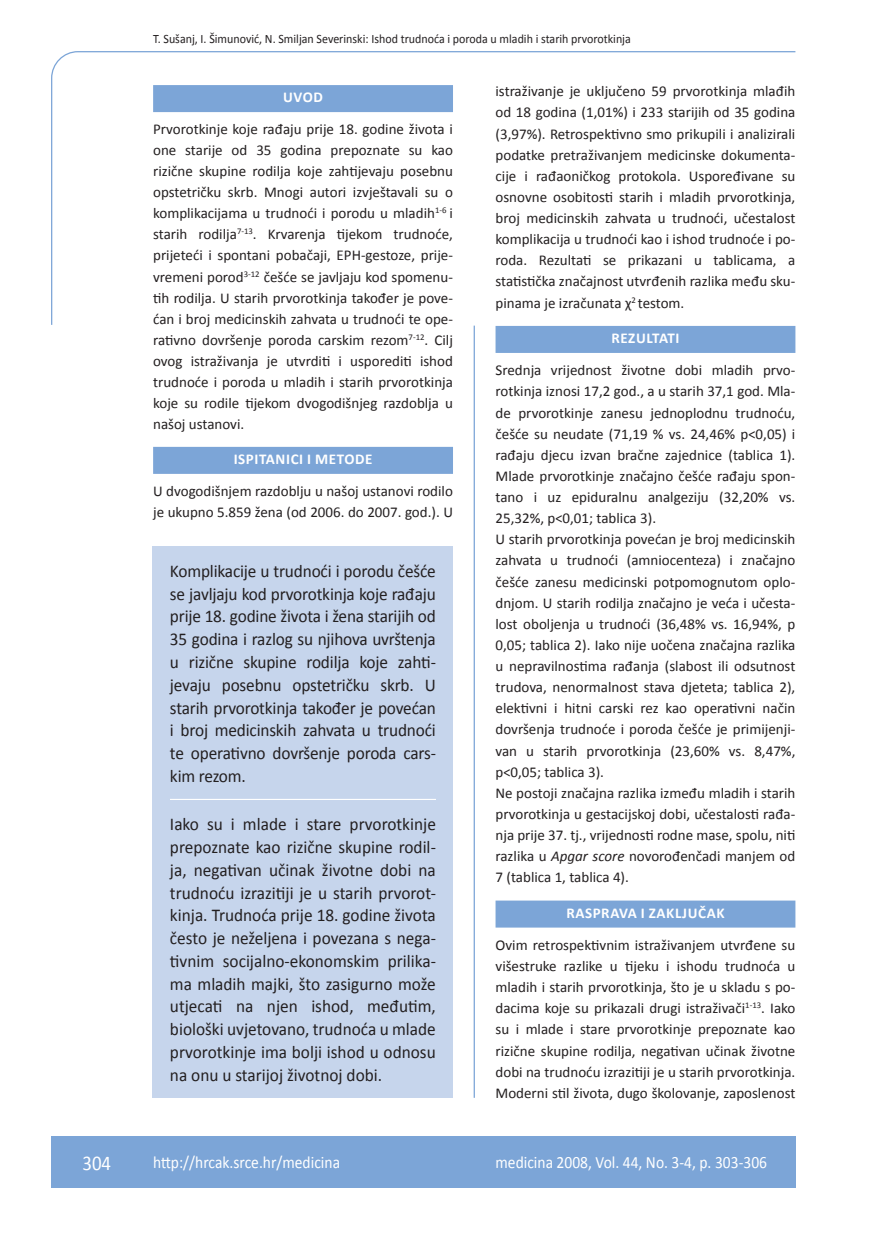
<style>
.page{position:relative;width:872px;height:1234px;background:#fff}
.page>*{position:absolute;margin:0;border:0;box-sizing:border-box;transform-origin:0 0}
.t1{font:21px "Calibri";color:#fff;scale:.9 1}
.anterfile{font:18px/22.8px "Calibri";letter-spacing:-.01em;color:#231f20;text-align:justify;scale:.96 1}
.t2{font:17.25px "Calibri";color:#fff;scale:.9 1}
.osnovni_tekst{font:15px/21.1px "Calibri";color:#231f20;text-align:justify}
.naslov_ruler{font:700 15px "Calibri";letter-spacing:.04em;color:#fff}
.glava{font:12.75px "Calibri";color:#231f20;scale:.94 1}
.s1{font-style:italic}
</style>
<div class="page">
<div style="left:153px;top:447px;width:300px;height:27px;background:#7ca5d7"></div>
<div style="left:495px;top:326px;width:300px;height:27px;background:#7ca5d7"></div>
<div style="left:495px;top:900px;width:300px;height:27px;background:#7ca5d7"></div>
<div style="left:153px;top:546px;width:300px;height:551px;background:#c6d5ec"></div>
<hr style="left:170px;top:798px;width:266px;height:1px;background:#fff">
<svg style="left:51px;top:51px;width:745px;height:275px"></svg>
<hr style="left:473px;top:325px;width:2px;height:772px;background:#7ca5d7">
<div style="left:51px;top:1135px;width:744px;height:51px;background:#7ca5d7"></div>
<p class="glava" style="left:153px;top:30px;width:510px">T. Sušanj, I. Šimunović, N. Smiljan Severinski: Ishod trudnoća i poroda u mladih i starih prvorotkinja</p>
<p class="naslov_ruler" style="left:283px;top:88px;width:41px">UVOD</p>
<p class="osnovni_tekst" style="left:153px;top:118px;width:301px">Prvorotkinje koje rađaju prije 18. godine života i one starije od 35 godina prepoznate su kao rizične skupine rodilja koje zahtijevaju posebnu opstetričku skrb. Mnogi autori izvještavali su o komplikacijama u trudnoći i porodu u mladih<sup>1-6</sup> i starih rodilja<sup>7-13</sup>. Krvarenja tijekom trudnoće, prijeteći i spontani pobačaji, EPH-gestoze, prije&shy;vremeni porod<sup>3-12</sup> češće se javljaju kod spomenu&shy;tih rodilja. U starih prvorotkinja također je pove&shy;ćan i broj medicinskih zahvata u trudnoći te ope&shy;rativno dovršenje poroda carskim rezom<sup>7-12</sup>. Cilj ovog istraživanja je utvrditi i usporediti ishod trudnoće i poroda u mladih i starih prvorotkinja koje su rodile tijekom dvogodišnjeg razdoblja u našoj ustanovi.</p>
<p class="naslov_ruler" style="left:234px;top:450px;width:139px">ISPITANICI I METODE</p>
<p class="osnovni_tekst" style="left:153px;top:480px;width:301px">U dvogodišnjem razdoblju u našoj ustanovi rodilo je ukupno 5.859 žena (od 2006. do 2007. god.). U</p>
<p class="anterfile" style="left:170px;top:558px;width:278px">Komplikacije u trudnoći i porodu češće se javljaju kod prvorotkinja koje rađaju prije 18. godine života i žena starijih od 35 godina i razlog su njihova uvrštenja u rizične skupine rodilja koje zahti&shy;jevaju posebnu opstetričku skrb. U starih prvorotkinja također je povećan i broj medicinskih zahvata u trudnoći te operativno dovršenje poroda cars&shy;kim rezom.</p>
<p class="anterfile" style="left:170px;top:811px;width:278px">Iako su i mlade i stare prvorotkinje prepoznate kao rizične skupine rodil&shy;ja, negativan učinak životne dobi na trudnoću izrazitiji je u starih prvorot&shy;kinja. Trudnoća prije 18. godine života često je neželjena i povezana s nega&shy;tivnim socijalno-ekonomskim prilika&shy;ma mladih majki, što zasigurno može utjecati na njen ishod, međutim, biološki uvjetovano, trudnoća u mlade prvorotkinje ima bolji ishod u odnosu na onu u starijoj životnoj dobi.</p>
<p class="osnovni_tekst" style="left:495px;top:80px;width:301px">istraživanje je uključeno 59 prvorotkinja mlađih od 18 godina (1,01%) i 233 starijih od 35 godina (3,97%). Retrospektivno smo prikupili i analizirali podatke pretraživanjem medicinske dokumenta&shy;cije i rađaoničkog protokola. Uspoređivane su osnovne osobitosti starih i mladih prvorotkinja, broj medicinskih zahvata u trudnoći, učestalost komplikacija u trudnoći kao i ishod trudnoće i po&shy;roda. Rezultati se prikazani u tablicama, a statistička značajnost utvrđenih razlika među sku&shy;pinama je izračunata χ<sup>2</sup> testom.</p>
<p class="naslov_ruler" style="left:611px;top:329px;width:70px">REZULTATI</p>
<p class="osnovni_tekst" style="left:495px;top:359px;width:301px">Srednja vrijednost životne dobi mladih prvo&shy;rotkinja iznosi 17,2 god., a u starih 37,1 god. Mla&shy;de prvorotkinje zanesu jednoplodnu trudnoću, češće su neudate (71,19 % vs. 24,46% p&lt;0,05) i rađaju djecu izvan bračne zajednice (tablica 1).<br>Mlade prvorotkinje značajno češće rađaju spon&shy;tano i uz epiduralnu analgeziju (32,20% vs.<br>25,32%, p&lt;0,01; tablica 3).</p>
<p class="osnovni_tekst" style="left:495px;top:528px;width:301px">U starih prvorotkinja povećan je broj medicinskih zahvata u trudnoći (amniocenteza) i značajno češće zanesu medicinski potpomognutom oplo&shy;dnjom. U starih rodilja značajno je veća i učesta&shy;lost oboljenja u trudnoći (36,48% vs. 16,94%, p 0,05; tablica 2). Iako nije uočena značajna razlika u nepravilnostima rađanja (slabost ili odsutnost trudova, nenormalnost stava djeteta; tablica 2), elektivni i hitni carski rez kao operativni način dovršenja trudnoće i poroda češće je primijenji&shy;van u starih prvorotkinja (23,60% vs. 8,47%, p&lt;0,05; tablica 3).</p>
<p class="osnovni_tekst" style="left:495px;top:781px;width:301px">Ne postoji značajna razlika između mladih i starih prvorotkinja u gestacijskoj dobi, učestalosti rađa&shy;nja prije 37. tj., vrijednosti rodne mase, spolu, niti razlika u <span class="s1">Apgar score</span> novorođenčadi manjem od 7 (tablica 1, tablica 4).</p>
<p class="naslov_ruler" style="left:566px;top:903px;width:151px">RASPRAVA I ZAK LJUČAK</p>
<p class="osnovni_tekst" style="left:495px;top:933px;width:301px">Ovim retrospektivnim istraživanjem utvrđene su višestruke razlike u tijeku i ishodu trudnoća u mladih i starih prvorotkinja, što je u skladu s po&shy;dacima koje su prikazali drugi istraživači<sup>1-13</sup>. Iako su i mlade i stare prvorotkinje prepoznate kao rizične skupine rodilja, negativan učinak životne dobi na trudnoću izrazitiji je u starih prvorotkinja.<br>Moderni stil života, dugo školovanje, zaposlenost</p>
<p class="t1" style="left:82px;top:1149px;width:33px">304</p>
<p class="t2" style="left:153px;top:1150px;width:209px">http://hrcak.srce.hr/medicina</p>
<p class="t2" style="left:495px;top:1151px;width:303px">medicina 2008, Vol. 44, No. 3-4, p. 303-306</p>
</div>
